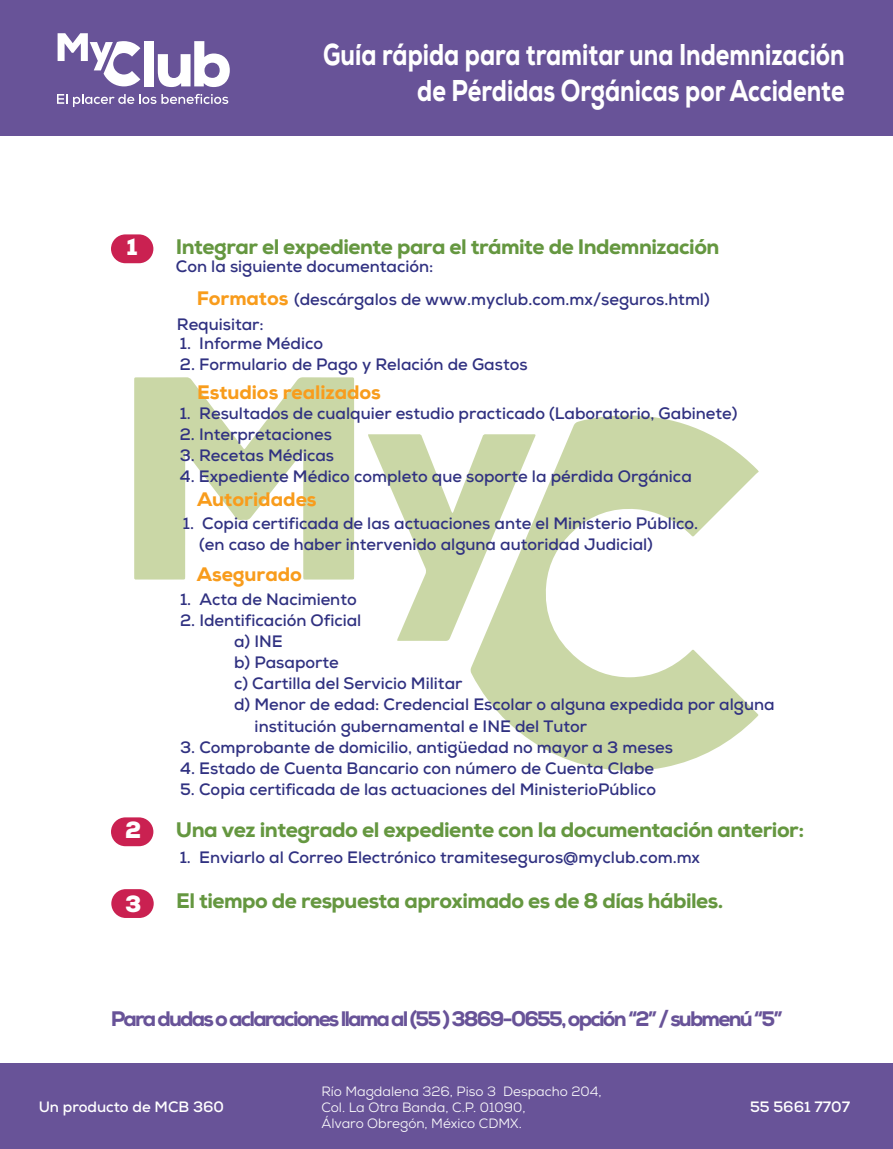
<style>
.page{position:relative;width:893px;height:1149px;background:#fff}
.page>*{position:absolute;margin:0;border:0;box-sizing:border-box;transform-origin:0 0}
.t1{font:800 30px/36px "Nexa";color:#fff;text-align:right;scale:.79 1}
.t2{font:900 23.4px "Nexa";color:#fff}
.t3{font:800 21px "Nexa";letter-spacing:-.025em;color:#659740}
.t4{font:800 21px "Nexa";letter-spacing:-.09em;color:#685398}
.t5{font:800 19.5px "Nexa";letter-spacing:-.005em;color:#f89c1c}
.t6{font:700 16.5px/25px "Nexa";color:#303181}
.t7{font:700 15px "Nexa";color:#fff}
.t8{font:13.5px/16.2px "Nexa";color:#fbfbfc}
.s1{font-weight:800;font-size:19.5px;color:#f89c1c}
</style>
<div class="page">
<svg style="left:470px;top:415px;width:289px;height:356px"></svg>
<svg style="left:134px;top:377px;width:220px;height:203px;fill:#cad7a6"></svg>
<svg style="left:368px;top:434px;width:168px;height:207px"></svg>
<div style="left:0;top:1062px;width:893px;height:86px;background:#685398"></div>
<div style="left:0;top:0;width:893px;height:135px;background:#685398"></div>
<div style="left:144px;top:41px;width:10px;height:45px;background:#fff"></div>
<svg style="left:158px;top:41px;width:72px;height:46px"></svg>
<svg style="left:58px;top:33px;width:82px;height:53px"></svg>
<svg style="left:57px;top:94px;width:10px;height:10px"></svg>
<svg style="left:73px;top:94px;width:155px;height:13px"></svg>
<div style="left:111px;top:889px;width:43px;height:28px;background:#ca2151;border-radius:14px"></div>
<div style="left:111px;top:817px;width:42px;height:29px;background:#ca2151;border-radius:14px"></div>
<div style="left:111px;top:234px;width:42px;height:29px;background:#ca2151;border-radius:14px"></div>
<h1 class="t1" style="left:323px;top:36px;width:662px">Guía rápida para tramitar una Indemnización de Pérdidas Orgánicas por Accidente</h1>
<h2 class="t2" style="left:126px;top:232px;width:13px">1</h2>
<p class="t3" style="left:176px;top:233px;width:545px">Integrar el expediente para el trámite de Indemnización</p>
<p class="t6" style="left:176px;top:254px;width:259px">Con la siguiente documentación:</p>
<p class="t6" style="left:177px;top:287px;width:534px;text-indent:20px"><span class="s1">Formatos</span> (descárgalos de www.myclub.com.mx/seguros.html)<br>Requisitar:</p>
<p class="t6" style="left:180px;top:330px;width:145px">1. Informe Médico</p>
<p class="t6" style="left:180px;top:351px;width:349px">2. Formulario de Pago y Relación de Gastos</p>
<p class="t5" style="left:197px;top:379px;width:185px">Estudios realizados</p>
<p class="t6" style="left:180px;top:401px;width:559px">1. Resultados de cualquier estudio practicado (Laboratorio, Gabinete)</p>
<p class="t6" style="left:180px;top:422px;width:154px">2. Interpretaciones</p>
<p class="t6" style="left:180px;top:443px;width:156px">3. Recetas Médicas</p>
<p class="t6" style="left:180px;top:464px;width:514px">4. Expediente Médico completo que soporte la pérdida Orgánica</p>
<p class="t5" style="left:197px;top:486px;width:121px">Autoridades</p>
<p class="t6" style="left:199px;top:513px;width:500px;line-height:21px;text-indent:-16px">1. Copia certificada de las actuaciones ante el Ministerio Público. (en caso de haber intervenido alguna autoridad Judicial)</p>
<p class="t5" style="left:197px;top:562px;width:107px">Asegurado</p>
<p class="t6" style="left:180px;top:587px;width:178px">1. Acta de Nacimiento</p>
<p class="t6" style="left:180px;top:608px;width:183px">2. Identificación Oficial</p>
<p class="t6" style="left:234px;top:629px;width:50px">a) INE</p>
<p class="t6" style="left:234px;top:650px;width:106px">b) Pasaporte</p>
<p class="t6" style="left:234px;top:671px;width:230px">c) Cartilla del Servicio Militar</p>
<p class="t6" style="left:234px;top:692px;width:542px">d) Menor de edad: Credencial Escolar o alguna expedida por alguna</p>
<p class="t6" style="left:255px;top:713px;width:334px">institución gubernamental e INE del Tutor</p>
<p class="t6" style="left:180px;top:734px;width:494px">3. Comprobante de domicilio, antigüedad no mayor a 3 meses</p>
<p class="t6" style="left:180px;top:755px;width:476px">4. Estado de Cuenta Bancario con número de Cuenta Clabe</p>
<p class="t6" style="left:180px;top:776px;width:478px">5. Copia certificada de las actuaciones del MinisterioPúblico</p>
<h2 class="t2" style="left:125px;top:815px;width:18px">2</h2>
<p class="t3" style="left:176px;top:816px;width:630px">Una vez integrado el expediente con la documentación anterior:</p>
<p class="t6" style="left:180px;top:844px;width:522px">1. Enviarlo al Correo Electrónico tramiteseguros@myclub.com.mx</p>
<h2 class="t2" style="left:125px;top:888px;width:18px">3</h2>
<p class="t3" style="left:176px;top:887px;width:549px">El tiempo de respuesta aproximado es de 8 días hábiles.</p>
<p class="t4" style="left:111px;top:1004px;width:673px">Para dudas o aclaraciones llama al (55 ) 3869-0655, opción “2” / submenú “5”</p>
<p class="t8" style="left:321px;top:1082px;width:282px">Río Magdalena 326, Piso 3 Despacho 204,<br>Col. La Otra Banda, C.P. 01090,<br>Álvaro Obregón, México CDMX.</p>
<p class="t7" style="left:39px;top:1097px;width:187px">Un producto de MCB 360</p>
<p class="t7" style="left:750px;top:1097px;width:102px">55 5661 7707</p>
</div>
